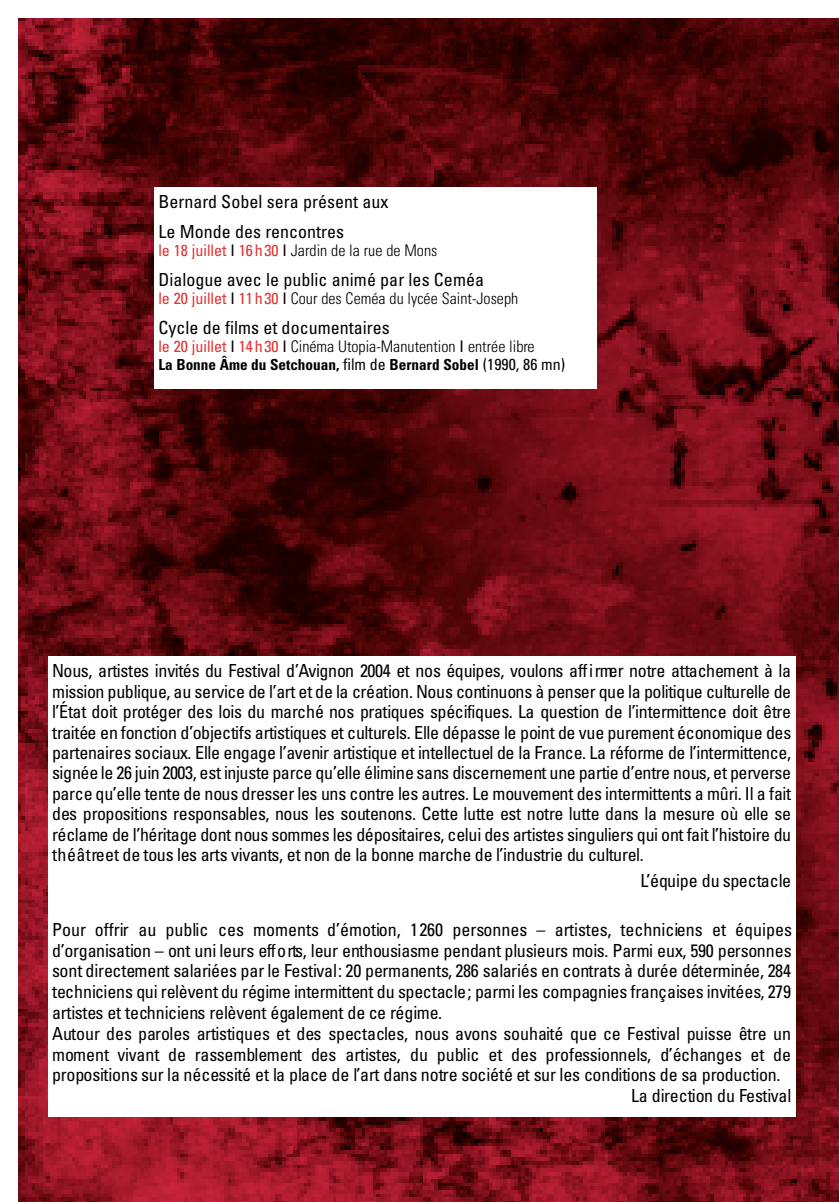
<style>
.page{position:relative;width:839px;height:1202px;background:#fff}
.page>*{position:absolute;margin:0;border:0;box-sizing:border-box;transform-origin:0 0}
.t1{font:condensed 18px/20.4px "Univers";color:#000;text-align:justify}
.t2{font:condensed 18px "Univers";letter-spacing:-.02em;color:#000}
.t3{font:300 condensed 16px "Univers";color:#000}
.t4{font:700 condensed 15.2px "Univers";color:#000}
.s1{font-weight:400;color:#e43131}
.s2{font-weight:400}
.s3{font-weight:400;font-size:16px}
</style>
<div class="page">
<img style="left:18px;top:18px;width:821px;height:1184px">
<div style="left:48px;top:656px;width:747px;height:461px;background:#fff"></div>
<div style="left:154px;top:188px;width:443px;height:201px;background:#fff"></div>
<p class="t1" style="left:158px;top:189px;width:232px;line-height:30px">Bernard Sobel sera présent aux<br>Le Monde des rencontres</p>
<p class="t3" style="left:158px;top:245px;width:280px"><span class="s1">le 18 juillet</span> <span class="s2">I</span> <span class="s1">16h30</span> <span class="s2">I</span> Jardin de la rue de Mons</p>
<p class="t1" style="left:158px;top:272px;width:327px">Dialogue avec le public animé par les Ceméa</p>
<p class="t3" style="left:158px;top:293px;width:361px"><span class="s1">le 20 juillet</span> <span class="s2">I</span> <span class="s1">11h30</span> <span class="s2">I</span> Cour des Ceméa du lycée Saint-Joseph</p>
<p class="t1" style="left:158px;top:320px;width:233px">Cycle de films et documentaires</p>
<p class="t3" style="left:158px;top:341px;width:378px"><span class="s1">le 20 juillet</span> <span class="s2">I</span> <span class="s1">14h30</span> <span class="s2">I</span> Cinéma Utopia-Manutention <span class="s2">I</span> entrée libre</p>
<p class="t4" style="left:158px;top:359px;width:408px">La Bonne Âme du Setchouan, <span class="s3">film de</span> Bernard Sobel <span class="s3">(1990, 86 mn)</span></p>
<p class="t1" style="left:52px;top:662px;width:741px">Nous, artistes invités du Festival d’Avignon 2004 et nos équipes, voulons aff i rmer notre attachement à la mission publique, au service de l’art et de la création. Nous continuons à penser que la politique culturelle de l’État doit protéger des lois du marché nos pratiques spécifiques. La question de l’intermittence doit être traitée en fonction d’objectifs artistiques et culturels. Elle dépasse le point de vue purement économique des p a rte n a ires sociaux. Elle engage l’avenir artistique et intellectuel de la France. La réforme de l’interm itte n c e , signée le 26 juin 2003, est injuste parce qu’elle élimine sans discernement une partie d’entre nous, et perv e rs e p a rce qu’elle tente de nous dresser les uns contre les autres. Le mouvement des intermittents a mûri. Il a fait des propositions responsables, nous les soutenons. Cette lutte est notre lutte dans la mesure où elle se réclame de l’héritage dont nous sommes les dépositaires, celui des artistes singuliers qui ont fait l’histoire du t h é â t reet de tous les arts vivants, et non de la bonne marche de l’industrie du culture l.</p>
<p class="t1" style="left:640px;top:872px;width:152px">L’équipe du spectacle</p>
<p class="t1" style="left:52px;top:921px;width:742px">Pour offrir au public ces moments d’émotion, 1260 personnes – artistes, techniciens et équipes</p>
<p class="t1" style="left:52px;top:942px;width:741px">d ’o rganisation – ont uni leurs eff o rts, leur enthousiasme pendant plusieurs mois. Parmi eux, 590 personnes</p>
<p class="t1" style="left:52px;top:962px;width:741px">sont directement salariées par le Festival: 20 permanents, 286 salariés en contrats à durée déterminée, 284</p>
<p class="t1" style="left:52px;top:983px;width:741px">techniciens qui relèvent du régime intermittent du spectacle; parmi les compagnies françaises invitées, 279</p>
<p class="t1" style="left:52px;top:1004px;width:391px">a rtistes et techniciens relèvent également de ce régime.</p>
<p class="t1" style="left:52px;top:1025px;width:741px">Autour des paroles artistiques et des spectacles, nous avons souhaité que ce Festival puisse être un</p>
<p class="t1" style="left:52px;top:1046px;width:741px">moment vivant de rassemblement des artistes, du public et des professionnels, d’échanges et de</p>
<p class="t1" style="left:52px;top:1066px;width:730px">p ropositions sur la nécessité et la place de l’art dans notre société et sur les conditions de sa pro d u c tio n .</p>
<p class="t2" style="left:631px;top:1089px;width:162px">La direction du Festival</p>
</div>
